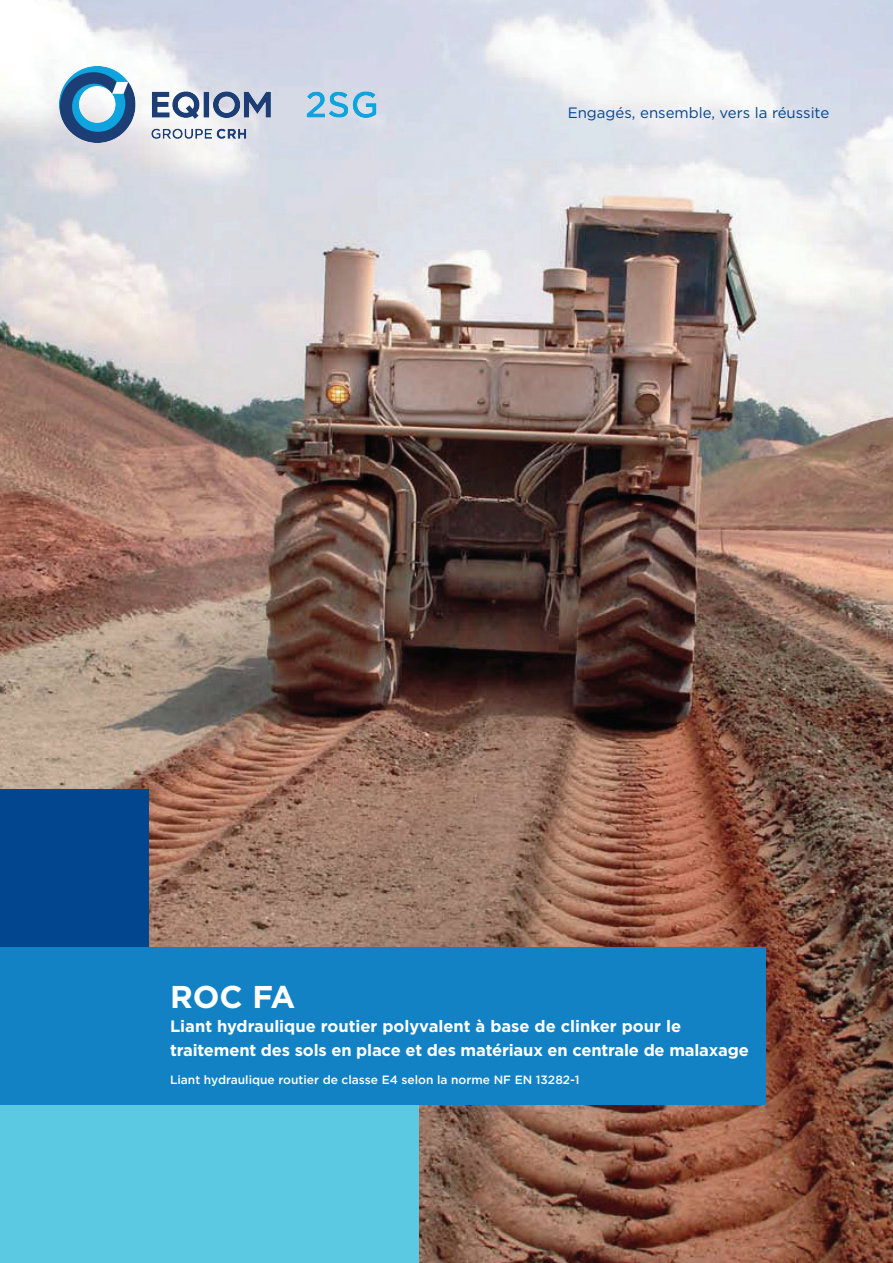
<style>
.page{position:relative;width:893px;height:1263px;background:#fff}
.page>*{position:absolute;margin:0;border:0;box-sizing:border-box;transform-origin:0 0}
.t1{font:700 31.5px "Gotham";color:#fff}
.t2{font:700 16.5px/24px "Gotham";letter-spacing:-.01em;color:#fff}
.t3{font:15px "Gotham";color:#01468e}
.t4{font:500 12px "Gotham";color:#fff}
</style>
<div class="page">
<img style="left:0;top:0;width:893px;height:1263px">
<img style="left:60px;top:66px;width:318px;height:76px">
<div style="left:0;top:1105px;width:418px;height:158px;background:#5bc9e1"></div>
<div style="left:0;top:947px;width:765px;height:158px;background:#1282c5"></div>
<div style="left:0;top:789px;width:149px;height:158px;background:#01468e"></div>
<p class="t3" style="left:568px;top:103px;width:263px">Engagés, ensemble, vers la réussite</p>
<h1 class="t1" style="left:170px;top:975px;width:127px">ROC FA</h1>
<p class="t2" style="left:170px;top:1014px;width:580px">Liant hydraulique routier polyvalent à base de clinker pour le traitement des sols en place et des matériaux en centrale de malaxage</p>
<p class="t4" style="left:170px;top:1072px;width:411px">Liant hydraulique routier de classe E4 selon la norme NF EN 13282-1</p>
</div>
